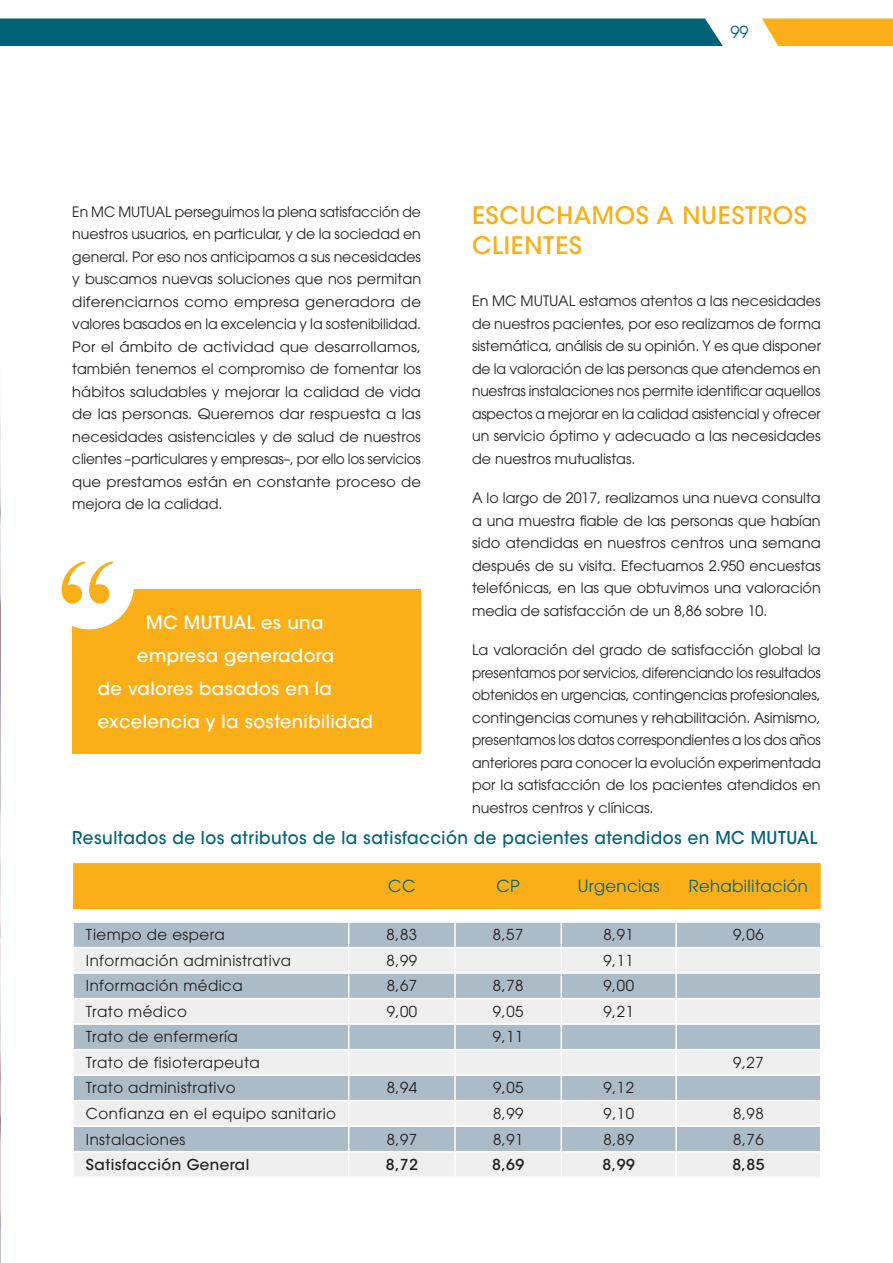
<style>
.page{position:relative;width:893px;height:1263px;background:#fff}
.page>*{position:absolute;margin:0;border:0;box-sizing:border-box;transform-origin:0 0}
.t1{font:500 24px/30px "ITC Avant Garde Std";letter-spacing:.03em;color:#faaf18}
.t2{font:500 18px "ITC Avant Garde Std";letter-spacing:.02em;color:#fff}
.t3{font:500 17.55px "ITC Avant Garde Std";letter-spacing:.03em;color:#016176;scale:.95 1}
.t4{font:16.5px "ITC Avant Garde Pro";letter-spacing:.02em;color:#016176}
.t5{font:15px "ITC Avant Garde Pro";letter-spacing:.03em;color:#231f20}
.t6{font:500 15px "ITC Avant Garde Std";letter-spacing:.03em;color:#231f20}
.t7{font:14.25px/22.5px "ITC Avant Garde Pro";color:#231f20;text-align:justify}
</style>
<div class="page">
<div style="left:72px;top:589px;width:349px;height:165px;background:#faaf18"></div>
<div style="left:45px;top:540px;width:89px;height:89px;background:#fff;border-radius:50%"></div>
<svg style="left:62px;top:561px;width:51px;height:42px"></svg>
<div style="left:73px;top:863px;width:748px;height:46px;background:#faaf18"></div>
<div style="left:74px;top:923px;width:746px;height:24px;background:#abbbc7"></div>
<svg style="left:74px;top:948px;width:746px;height:228px;fill:#efefef"></svg>
<hr style="left:454px;top:923px;width:2px;height:24px;background:#fff">
<hr style="left:675px;top:923px;width:2px;height:24px;background:#fff">
<hr style="left:454px;top:948px;width:2px;height:24px;background:#fff">
<hr style="left:675px;top:948px;width:2px;height:24px;background:#fff">
<hr style="left:454px;top:974px;width:2px;height:24px;background:#fff">
<hr style="left:675px;top:974px;width:2px;height:24px;background:#fff">
<hr style="left:454px;top:999px;width:2px;height:24px;background:#fff">
<hr style="left:675px;top:999px;width:2px;height:24px;background:#fff">
<hr style="left:454px;top:1025px;width:2px;height:24px;background:#fff">
<hr style="left:675px;top:1025px;width:2px;height:24px;background:#fff">
<hr style="left:454px;top:1050px;width:2px;height:24px;background:#fff">
<hr style="left:675px;top:1050px;width:2px;height:24px;background:#fff">
<hr style="left:454px;top:1076px;width:2px;height:24px;background:#fff">
<hr style="left:675px;top:1076px;width:2px;height:24px;background:#fff">
<hr style="left:454px;top:1101px;width:2px;height:24px;background:#fff">
<hr style="left:675px;top:1101px;width:2px;height:24px;background:#fff">
<hr style="left:454px;top:1127px;width:2px;height:24px;background:#fff">
<hr style="left:675px;top:1127px;width:2px;height:24px;background:#fff">
<svg style="left:348px;top:923px;width:1px;height:253px"></svg>
<hr style="left:454px;top:1152px;width:2px;height:24px;background:#fff">
<svg style="left:561px;top:923px;width:1px;height:253px"></svg>
<hr style="left:675px;top:1152px;width:2px;height:24px;background:#fff">
<hr style="left:74px;top:947px;width:275px;height:1px;background:#fff">
<hr style="left:561px;top:947px;width:115px;height:1px;background:#fff">
<hr style="left:74px;top:972px;width:275px;height:2px;background:#fff">
<hr style="left:349px;top:972px;width:106px;height:2px;background:#fff">
<hr style="left:455px;top:972px;width:106px;height:2px;background:#fff">
<hr style="left:561px;top:972px;width:115px;height:2px;background:#fff">
<hr style="left:676px;top:972px;width:144px;height:2px;background:#fff">
<hr style="left:74px;top:998px;width:275px;height:1px;background:#fff">
<hr style="left:349px;top:998px;width:106px;height:1px;background:#fff">
<hr style="left:455px;top:998px;width:106px;height:1px;background:#fff">
<hr style="left:561px;top:998px;width:115px;height:1px;background:#fff">
<hr style="left:676px;top:998px;width:144px;height:1px;background:#fff">
<hr style="left:74px;top:1023px;width:275px;height:2px;background:#fff">
<hr style="left:349px;top:1023px;width:106px;height:2px;background:#fff">
<hr style="left:455px;top:1023px;width:106px;height:2px;background:#fff">
<hr style="left:561px;top:1023px;width:115px;height:2px;background:#fff">
<hr style="left:676px;top:1023px;width:144px;height:2px;background:#fff">
<hr style="left:74px;top:1049px;width:275px;height:1px;background:#fff">
<hr style="left:349px;top:1049px;width:106px;height:1px;background:#fff">
<hr style="left:455px;top:1049px;width:106px;height:1px;background:#fff">
<hr style="left:561px;top:1049px;width:115px;height:1px;background:#fff">
<hr style="left:676px;top:1049px;width:144px;height:1px;background:#fff">
<hr style="left:74px;top:1074px;width:275px;height:2px;background:#fff">
<hr style="left:349px;top:1074px;width:106px;height:2px;background:#fff">
<hr style="left:455px;top:1074px;width:106px;height:2px;background:#fff">
<hr style="left:561px;top:1074px;width:115px;height:2px;background:#fff">
<hr style="left:676px;top:1074px;width:144px;height:2px;background:#fff">
<hr style="left:74px;top:1100px;width:275px;height:1px;background:#fff">
<hr style="left:349px;top:1100px;width:106px;height:1px;background:#fff">
<hr style="left:455px;top:1100px;width:106px;height:1px;background:#fff">
<hr style="left:561px;top:1100px;width:115px;height:1px;background:#fff">
<hr style="left:676px;top:1100px;width:144px;height:1px;background:#fff">
<hr style="left:74px;top:1125px;width:275px;height:2px;background:#fff">
<hr style="left:349px;top:1125px;width:106px;height:2px;background:#fff">
<hr style="left:455px;top:1125px;width:106px;height:2px;background:#fff">
<hr style="left:561px;top:1125px;width:115px;height:2px;background:#fff">
<hr style="left:676px;top:1125px;width:144px;height:2px;background:#fff">
<hr style="left:74px;top:1151px;width:275px;height:1px;background:#fff">
<hr style="left:349px;top:1151px;width:106px;height:1px;background:#fff">
<hr style="left:455px;top:1151px;width:106px;height:1px;background:#fff">
<hr style="left:561px;top:1151px;width:115px;height:1px;background:#fff">
<hr style="left:676px;top:1151px;width:144px;height:1px;background:#fff">
<img style="left:0;top:0;width:1px;height:1263px">
<svg style="left:762px;top:18px;width:131px;height:28px;background:#fab529"></svg>
<div style="left:0;top:18px;width:723px;height:28px;background:#016176"></div>
<p class="t4" style="left:730px;top:22px;width:20px">99</p>
<p class="t7" style="left:72px;top:200px;width:350px">En MC MUTUAL perseguimos la plena satisfacción de nuestros usuarios, en particular, y de la sociedad en general. Por eso nos anticipamos a sus necesidades y buscamos nuevas soluciones que nos permitan diferenciarnos como empresa generadora de valores basados en la excelencia y la sostenibilidad.<br>Por el ámbito de actividad que desarrollamos, también tenemos el compromiso de fomentar los hábitos saludables y mejorar la calidad de vida de las personas. Queremos dar respuesta a las necesidades asistenciales y de salud de nuestros clientes –particulares y empresas–, por ello los servicios que prestamos están en constante proceso de mejora de la calidad.</p>
<h1 class="t1" style="left:472px;top:200px;width:336px">ESCUCHAMOS A NUESTROS<br>CLIENTES</h1>
<p class="t7" style="left:472px;top:290px;width:350px">En MC MUTUAL estamos atentos a las necesidades de nuestros pacientes, por eso realizamos de forma sistemática, análisis de su opinión. Y es que disponer de la valoración de las personas que atendemos en nuestras instalaciones nos permite identificar aquellos aspectos a mejorar en la calidad asistencial y ofrecer un servicio óptimo y adecuado a las necesidades de nuestros mutualistas.</p>
<p class="t7" style="left:472px;top:487px;width:350px">A lo largo de 2017, realizamos una nueva consulta a una muestra fiable de las personas que habían sido atendidas en nuestros centros una semana después de su visita. Efectuamos 2.950 encuestas telefónicas, en las que obtuvimos una valoración media de satisfacción de un 8,86 sobre 10.</p>
<p class="t7" style="left:472px;top:639px;width:350px">La valoración del grado de satisfacción global la presentamos por servicios, diferenciando los resultados obtenidos en urgencias, contingencias profesionales, contingencias comunes y rehabilitación. Asimismo, presentamos los datos correspondientes a los dos años anteriores para conocer la evolución experimentada por la satisfacción de los pacientes atendidos en nuestros centros y clínicas.</p>
<p class="t2" style="left:146px;top:611px;width:179px">MC MUTUAL es una</p>
<p class="t2" style="left:137px;top:644px;width:198px">empresa generadora</p>
<p class="t2" style="left:98px;top:677px;width:236px">de valores basados en la</p>
<p class="t2" style="left:98px;top:710px;width:277px">excelencia y la sostenibilidad</p>
<p class="t3" style="left:72px;top:827px;width:786px">Resultados de los atributos de la satisfacción de pacientes atendidos en MC MUTUAL</p>
<p class="t4" style="left:388px;top:876px;width:29px">CC</p>
<p class="t4" style="left:496px;top:876px;width:25px">CP</p>
<p class="t4" style="left:578px;top:876px;width:83px">Urgencias</p>
<p class="t4" style="left:689px;top:876px;width:121px">Rehabilitación</p>
<p class="t5" style="left:86px;top:925px;width:141px">Tiempo de espera</p>
<p class="t5" style="left:387px;top:925px;width:32px">8,83</p>
<p class="t5" style="left:493px;top:925px;width:32px">8,57</p>
<p class="t5" style="left:603px;top:925px;width:32px">8,91</p>
<p class="t5" style="left:733px;top:925px;width:32px">9,06</p>
<p class="t5" style="left:86px;top:951px;width:207px">Información administrativa</p>
<p class="t5" style="left:387px;top:951px;width:32px">8,99</p>
<p class="t5" style="left:603px;top:951px;width:32px">9,11</p>
<p class="t5" style="left:86px;top:976px;width:158px">Información médica</p>
<p class="t5" style="left:387px;top:976px;width:32px">8,67</p>
<p class="t5" style="left:493px;top:976px;width:32px">8,78</p>
<p class="t5" style="left:603px;top:976px;width:32px">9,00</p>
<p class="t5" style="left:86px;top:1002px;width:103px">Trato médico</p>
<p class="t5" style="left:387px;top:1002px;width:32px">9,00</p>
<p class="t5" style="left:493px;top:1002px;width:32px">9,05</p>
<p class="t5" style="left:603px;top:1002px;width:32px">9,21</p>
<p class="t5" style="left:86px;top:1027px;width:153px">Trato de enfermería</p>
<p class="t5" style="left:493px;top:1027px;width:32px">9,11</p>
<p class="t5" style="left:86px;top:1053px;width:176px">Trato de fisioterapeuta</p>
<p class="t5" style="left:733px;top:1053px;width:32px">9,27</p>
<p class="t5" style="left:86px;top:1079px;width:151px">Trato administrativo</p>
<p class="t5" style="left:387px;top:1079px;width:32px">8,94</p>
<p class="t5" style="left:493px;top:1079px;width:32px">9,05</p>
<p class="t5" style="left:604px;top:1079px;width:32px">9,12</p>
<p class="t5" style="left:86px;top:1104px;width:252px">Confianza en el equipo sanitario</p>
<p class="t5" style="left:493px;top:1104px;width:32px">8,99</p>
<p class="t5" style="left:604px;top:1104px;width:32px">9,10</p>
<p class="t5" style="left:733px;top:1104px;width:32px">8,98</p>
<p class="t5" style="left:86px;top:1130px;width:101px">Instalaciones</p>
<p class="t5" style="left:387px;top:1130px;width:32px">8,97</p>
<p class="t5" style="left:493px;top:1130px;width:32px">8,91</p>
<p class="t5" style="left:604px;top:1130px;width:32px">8,89</p>
<p class="t5" style="left:733px;top:1130px;width:32px">8,76</p>
<p class="t6" style="left:86px;top:1155px;width:165px">Satisfacción General</p>
<p class="t6" style="left:386px;top:1155px;width:34px">8,72</p>
<p class="t6" style="left:492px;top:1155px;width:34px">8,69</p>
<p class="t6" style="left:603px;top:1155px;width:34px">8,99</p>
<p class="t6" style="left:732px;top:1155px;width:34px">8,85</p>
</div>
